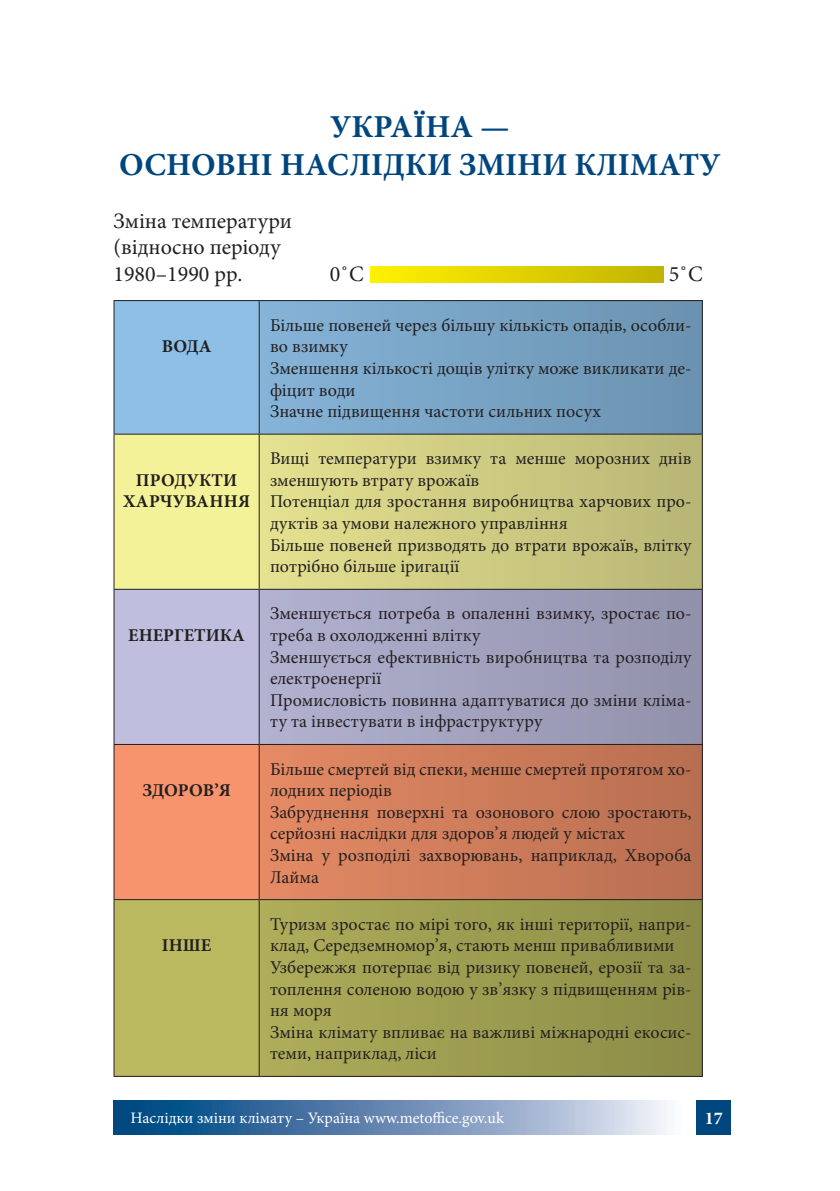
<style>
.page{position:relative;width:840px;height:1191px;background:#fff}
.page>*{position:absolute;margin:0;border:0;box-sizing:border-box;transform-origin:0 0}
.t1{font:700 32px "Minion Pro";color:#00467e}
.t2{font:22px/26.4px "Minion Pro";color:#231f20}
.t3{font:18px/21.6px "Minion Pro";color:#231f20}
.t4{font:700 18px "Minion Pro";letter-spacing:.005em;color:#231f20}
.t5{font:700 18px/21.6px "Minion Pro";letter-spacing:.15em;color:#231f20;text-align:center}
.t6{font:700 18px "Minion Pro";color:#fff}
.t7{font:16px "Minion Pro";color:#fff}
</style>
<div class="page">
<svg style="left:113px;top:1100px;width:554px;height:34px;background:#698eb5"></svg>
<div style="left:696px;top:1100px;width:34px;height:34px;background:#00467e"></div>
<div style="left:114px;top:300px;width:145px;height:134px;background:#8ec0e7"></div>
<div style="left:259px;top:300px;width:443px;height:134px;background:linear-gradient(to right,#85b4d8,#6b92b0)"></div>
<div style="left:114px;top:434px;width:145px;height:155px;background:#f4f299"></div>
<div style="left:259px;top:434px;width:443px;height:155px;background:linear-gradient(to right,#e5e290,#b8b575)"></div>
<div style="left:114px;top:589px;width:145px;height:155px;background:#bfbede"></div>
<div style="left:259px;top:589px;width:443px;height:155px;background:linear-gradient(to right,#b2b2d1,#9191ab)"></div>
<div style="left:114px;top:744px;width:145px;height:155px;background:#f7946d"></div>
<div style="left:259px;top:744px;width:443px;height:155px;background:linear-gradient(to right,#e58a64,#b76e50)"></div>
<div style="left:114px;top:899px;width:145px;height:177px;background:#bab960"></div>
<div style="left:259px;top:899px;width:443px;height:177px;background:linear-gradient(to right,#afad5a,#8b8c47)"></div>
<hr style="left:113px;top:300px;width:146px;height:1px;background:#231f20">
<hr style="left:259px;top:300px;width:443px;height:1px;background:#231f20">
<hr style="left:113px;top:433px;width:146px;height:1px;background:#231f20">
<hr style="left:259px;top:433px;width:443px;height:1px;background:#231f20">
<hr style="left:113px;top:589px;width:146px;height:1px;background:#231f20">
<hr style="left:259px;top:589px;width:443px;height:1px;background:#231f20">
<hr style="left:113px;top:744px;width:146px;height:1px;background:#231f20">
<hr style="left:259px;top:744px;width:443px;height:1px;background:#231f20">
<hr style="left:113px;top:899px;width:146px;height:1px;background:#231f20">
<hr style="left:259px;top:899px;width:443px;height:1px;background:#231f20">
<hr style="left:113px;top:1075px;width:146px;height:1px;background:#231f20">
<hr style="left:259px;top:1075px;width:443px;height:1px;background:#231f20">
<hr style="left:113px;top:301px;width:1px;height:132px;background:#231f20">
<hr style="left:113px;top:434px;width:1px;height:155px;background:#231f20">
<hr style="left:113px;top:590px;width:1px;height:154px;background:#231f20">
<hr style="left:113px;top:745px;width:1px;height:154px;background:#231f20">
<hr style="left:113px;top:900px;width:1px;height:175px;background:#231f20">
<hr style="left:258px;top:301px;width:1px;height:132px;background:#231f20">
<hr style="left:701px;top:301px;width:1px;height:132px;background:#231f20">
<hr style="left:258px;top:434px;width:1px;height:155px;background:#231f20">
<hr style="left:701px;top:434px;width:1px;height:155px;background:#231f20">
<hr style="left:258px;top:590px;width:1px;height:154px;background:#231f20">
<hr style="left:701px;top:590px;width:1px;height:154px;background:#231f20">
<hr style="left:258px;top:745px;width:1px;height:154px;background:#231f20">
<hr style="left:701px;top:745px;width:1px;height:154px;background:#231f20">
<hr style="left:258px;top:900px;width:1px;height:175px;background:#231f20">
<hr style="left:701px;top:900px;width:1px;height:175px;background:#231f20">
<div style="left:370px;top:266px;width:293px;height:16px;background:linear-gradient(to right,#fff101,#c1b401)"></div>
<h1 class="t1" style="left:330px;top:104px;width:181px">УКРАЇНА —</h1>
<h1 class="t1" style="left:119px;top:142px;width:208px">ОСНОВНІ НАСЛІДКИ</h1>
<h1 class="t1" style="left:459px;top:142px;width:137px">ЗМІНИКЛІМАТУ</h1>
<p class="t2" style="left:113px;top:208px;width:180px">Зміна температури (відносно періоду<br>1980–1990 рр.</p>
<p class="t2" style="left:329px;top:261px;width:35px">0˚C</p>
<p class="t2" style="left:668px;top:261px;width:35px">5˚C</p>
<p class="t4" style="left:162px;top:334px;width:25px">ВОДА</p>
<p class="t5" style="left:123px;top:469px;width:128px">Продукти харчування</p>
<p class="t4" style="left:128px;top:622px;width:80px">ЕНЕРГЕТИКА</p>
<p class="t4" style="left:142px;top:777px;width:13px">ЗДО</p>
<p class="t4" style="left:178px;top:777px;width:54px">РОВ’Я</p>
<p class="t4" style="left:162px;top:933px;width:51px">ІНШЕ</p>
<p class="t3" style="left:270px;top:314px;width:423px">Більше повеней через більшу кількість опадів, особли&shy;во взимку<br>Зменшення кількості дощів улітку може викликати де&shy;фіцит води<br>Значне підвищення частоти сильних посух</p>
<p class="t3" style="left:270px;top:448px;width:423px">Вищі температури взимку та менше морозних днів зменшують втрату врожаїв<br>Потенціал для зростання виробництва харчових про&shy;дуктів за умови належного управління<br>Більше повеней призводять до втрати врожаїв, влітку потрібно більше іригації</p>
<p class="t3" style="left:270px;top:603px;width:423px">Зменшується потреба в опаленні взимку, зростає по&shy;треба в охолодженні влітку<br>Зменшується ефективність виробництва та розподілу електроенергії<br>Промисловість повинна адаптуватися до зміни кліма&shy;ту та інвестувати в інфраструктуру</p>
<p class="t3" style="left:270px;top:758px;width:423px">Більше смертей від спеки, менше смертей протягом хо&shy;лодних періодів<br>Забруднення поверхні та озонового слою зростають, серйозні наслідки для здоров’я людей у містах<br>Зміна у розподілі захворювань, наприклад, Хвороба Лайма</p>
<p class="t3" style="left:270px;top:913px;width:423px">Туризм зростає по мірі того, як інші території, напри&shy;клад, Середземномор’я, стають менш привабливими Узбережжя потерпає від ризику повеней, ерозії та за&shy;топлення соленою водою у зв’язку з підвищенням рів&shy;ня моря<br>Зміна клімату впливає на важливі міжнародні екосис&shy;теми, наприклад, ліси</p>
<p class="t7" style="left:130px;top:1107px;width:375px">Наслідки зміни клімату – Україна www.metoffice.gov.uk</p>
<p class="t6" style="left:704px;top:1105px;width:19px">17</p>
</div>
